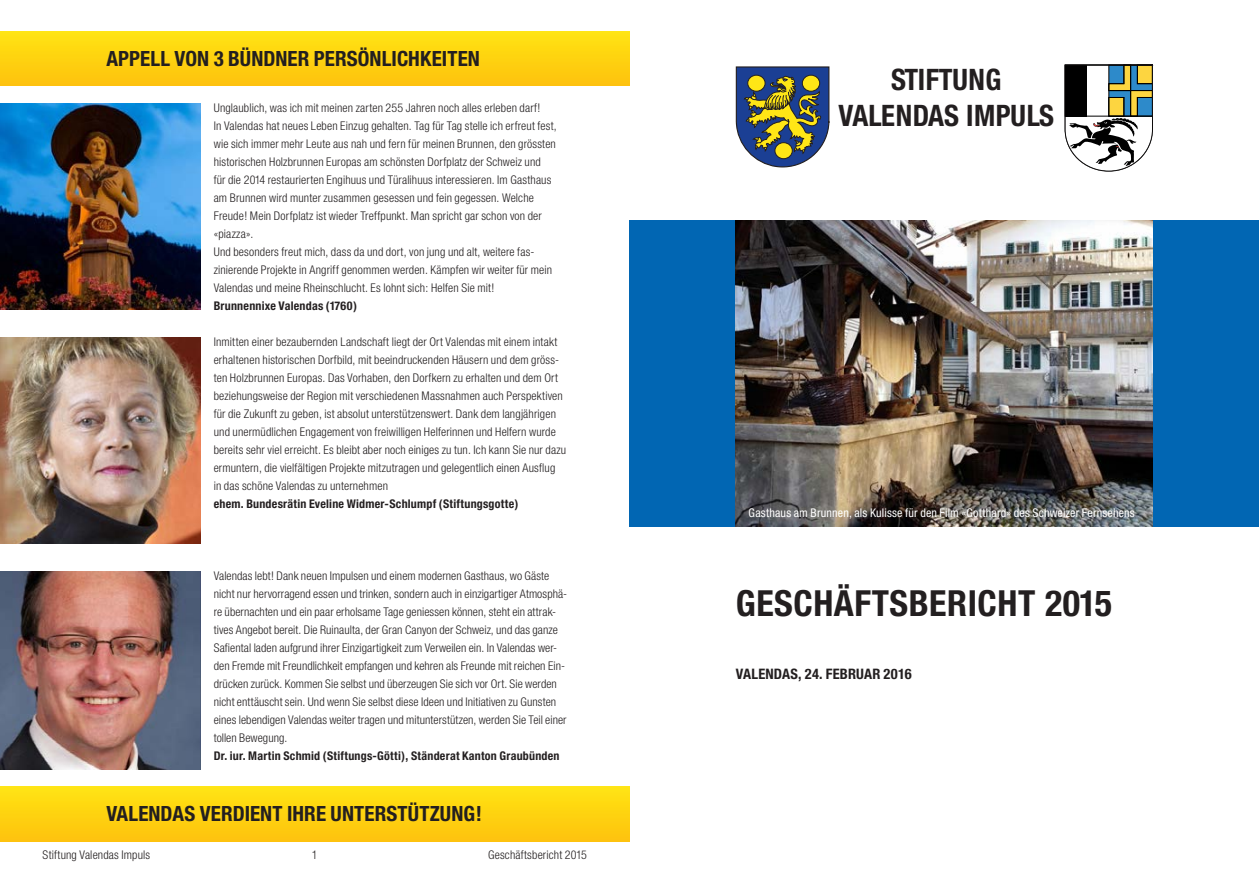
<style>
.page{position:relative;width:1259px;height:893px;background:#fff}
.page>*{position:absolute;margin:0;border:0;box-sizing:border-box;transform-origin:0 0}
.t1{font:700 condensed 36px "Helvetica Neue";letter-spacing:.015em;color:#231f20}
.t2{font:700 condensed 29.55px/35.7px "Helvetica Neue";color:#231f20;text-align:center}
.t3{font:700 condensed 21px "Helvetica Neue";letter-spacing:.005em;color:#231f20}
.t4{font:700 condensed 14.4px "Helvetica Neue";letter-spacing:.015em;color:#231f20}
.t5{font:300 condensed 12px/18px "Helvetica Neue";letter-spacing:.01em;color:#231f20}
.t6{font:700 condensed 12px "Helvetica Neue";letter-spacing:.02em;color:#231f20}
.t7{font:condensed 12px "Helvetica Neue";letter-spacing:.01em;color:#fff}
</style>
<div class="page">
<div style="left:629px;top:220px;width:630px;height:306px;background:#0166b3"></div>
<img style="left:736px;top:220px;width:416px;height:306px">
<svg style="left:735px;top:66px;width:95px;height:102px;background:#6c776f"></svg>
<svg style="left:1064px;top:65px;width:88px;height:106px"></svg>
<div style="left:0;top:31px;width:629px;height:54px;background:linear-gradient(to bottom,#ffe413,#fec30d)"></div>
<div style="left:0;top:786px;width:629px;height:55px;background:linear-gradient(to bottom,#ffe514,#fec20d)"></div>
<img style="left:0;top:103px;width:201px;height:207px">
<img style="left:0;top:337px;width:201px;height:207px">
<img style="left:0;top:571px;width:201px;height:198px">
<h3 class="t3" style="left:106px;top:45px;width:375px">APPELL VON 3 BÜNDNER PERSÖNLICHKEITEN</h3>
<p class="t5" style="left:214px;top:99px;width:344px">Unglaublich, was ich mit meinen zarten 255 Jahren noch alles erleben darf!<br>In Valendas hat neues Leben Einzug gehalten. Tag für Tag stelle ich erfreut fest, wie sich immer mehr Leute aus nah und fern für meinen Brunnen, den grössten historischen Holzbrunnen Europas am schönsten Dorfplatz der Schweiz und<br>für die 2014 restaurierten Engihuus und Türalihuus interessieren. Im Gasthaus am Brunnen wird munter zusammen gesessen und fein gegessen. Welche Freude! Mein Dorfplatz ist wieder Treffpunkt. Man spricht gar schon von der «piazza».<br>Und besonders freut mich, dass da und dort, von jung und alt, weitere fas&shy;zinierende Projekte in Angriff genommen werden. Kämpfen wir weiter für mein Valendas und meine Rheinschlucht. Es lohnt sich: Helfen Sie mit!</p>
<p class="t6" style="left:214px;top:299px;width:145px">Brunnennixe Valendas (1760)</p>
<p class="t5" style="left:214px;top:333px;width:354px">Inmitten einer bezaubernden Landschaft liegt der Ort Valendas mit einem intakt erhaltenen historischen Dorfbild, mit beeindruckenden Häusern und dem gröss&shy;ten Holzbrunnen Europas. Das Vorhaben, den Dorfkern zu erhalten und dem Ort beziehungsweise der Region mit verschiedenen Massnahmen auch Perspektiven für die Zukunft zu geben, ist absolut unterstützenswert. Dank dem langjährigen und unermüdlichen Engagement von freiwilligen Helferinnen und Helfern wurde bereits sehr viel erreicht. Es bleibt aber noch einiges zu tun. Ich kann Sie nur dazu ermuntern, die vielfältigen Projekte mitzutragen und gelegentlich einen Ausflug<br>in das schöne Valendas zu unternehmen</p>
<p class="t6" style="left:214px;top:497px;width:306px">ehem. Bundesrätin Eveline Widmer-Schlumpf (Stiftungsgotte)</p>
<p class="t5" style="left:214px;top:567px;width:355px">Valendas lebt! Dank neuen Impulsen und einem modernen Gasthaus, wo Gäste nicht nur hervorragend essen und trinken, sondern auch in einzigartiger Atmosphä&shy;re übernachten und ein paar erholsame Tage geniessen können, steht ein attrak&shy;tives Angebot bereit. Die Ruinaulta, der Gran Canyon der Schweiz, und das ganze Safiental laden aufgrund ihrer Einzigartigkeit zum Verweilen ein. In Valendas wer&shy;den Fremde mit Freundlichkeit empfangen und kehren als Freunde mit reichen Ein&shy;drücken zurück. Kommen Sie selbst und überzeugen Sie sich vor Ort. Sie werden nicht enttäuscht sein. Und wenn Sie selbst diese Ideen und Initiativen zu Gunsten eines lebendigen Valendas weiter tragen und mitunterstützen, werden Sie Teil einer tollen Bewegung.</p>
<p class="t6" style="left:214px;top:749px;width:347px">Dr. iur. Martin Schmid (Stiftungs-Götti), Ständerat Kanton Graubünden</p>
<h3 class="t3" style="left:106px;top:801px;width:377px">VALENDAS VERDIENT IHRE UNTERSTÜTZUNG!</h3>
<p class="t5" style="left:43px;top:846px;width:109px">Stiftung Valendas Impuls</p>
<p class="t5" style="left:312px;top:846px;width:7px">1</p>
<p class="t5" style="left:488px;top:846px;width:100px">Geschäftsbericht 2015</p>
<h2 class="t2" style="left:838px;top:61px;width:217px">STIFTUNG<br>VALENDAS IMPULS</h2>
<p class="t7" style="left:748px;top:506px;width:388px">Gasthaus am Brunnen, als Kulisse für den Film «Gotthard» des Schweizer Fernsehens</p>
<h1 class="t1" style="left:736px;top:581px;width:378px">GESCHÄFTSBERICHT 2015</h1>
<p class="t4" style="left:736px;top:665px;width:177px">VALENDAS, 24. FEBRUAR 2016</p>
</div>
